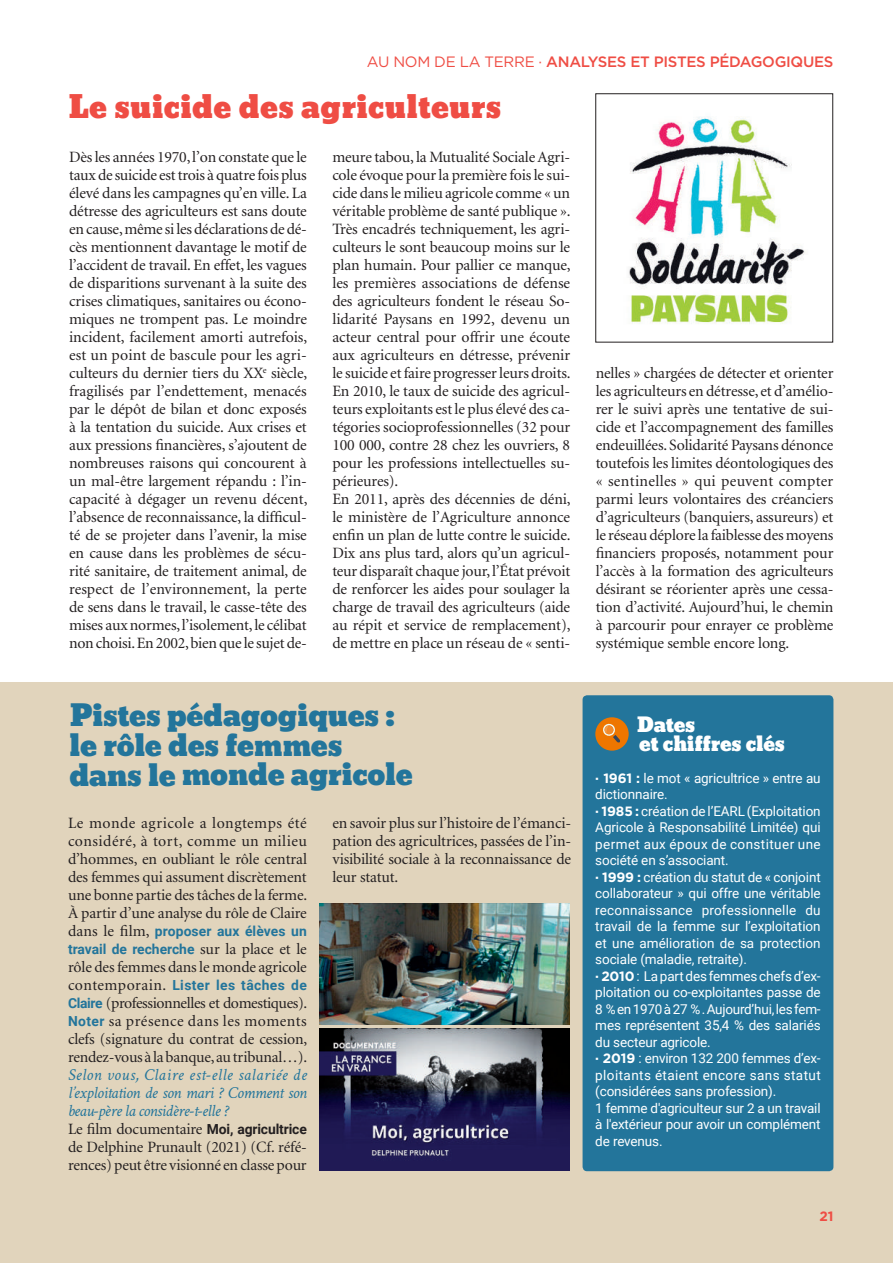
<style>
.page{position:relative;width:893px;height:1263px;background:#fff}
.page>*{position:absolute;margin:0;border:0;box-sizing:border-box;transform-origin:0 0}
.t1{font:30px "Bevan";letter-spacing:.01em;color:#ef4d44}
.t2{font:28.5px/29.2px "Bevan";letter-spacing:-.01em;color:#23759b}
.t3{font:19.5px/19.5px "Bevan";letter-spacing:-.01em;color:#fff}
.t4{font:italic 16.8px/18px "Crimson Text";letter-spacing:-.025em;color:#23759b;text-align:justify}
.t5{font:15.75px/18px "Minion";letter-spacing:-.01em;color:#231f20;text-align:justify}
.t6{font:500 15px "Gotham";letter-spacing:-.02em;color:#ef4d44}
.t7{font:700 13.8px/18px "Roboto";letter-spacing:.005em;color:#23759b}
.t8{font:700 13.8px "Roboto";letter-spacing:.03em;color:#23759b}
.t9{font:13.5px/16.5px "Roboto";letter-spacing:-.01em;color:#fff}
.t10{font:700 13.5px "Gotham";color:#ef4d44}
.s1{font-weight:400}
.s2{font-family:"Minion";font-weight:400;font-size:15.75px;color:#231f20}
.s3{font-family:"Roboto";font-weight:700;font-size:13.8px;color:#23759b}
.s4{font-family:"Roboto";font-weight:700;font-size:13.8px}
.s5{font-family:"Gotham";font-weight:700}
</style>
<div class="page">
<div style="left:0;top:682px;width:893px;height:581px;background:#e1d4bc"></div>
<div style="left:583px;top:695px;width:250px;height:476px;background:#23759b;border-radius:4px"></div>
<div style="left:595px;top:717px;width:34px;height:34px;background:#ee7600;border-radius:50%"></div>
<svg style="left:603px;top:723px;width:17px;height:20px"></svg>
<img style="left:320px;top:1028px;width:250px;height:142px">
<img style="left:320px;top:904px;width:250px;height:120px">
<img style="left:629px;top:117px;width:177px;height:207px">
<p class="t6" style="left:367px;top:53px;width:468px"><span class="s1">AU NOM DE LA TERRE ·</span> ANALYSES ET PISTES PÉDAGOGIQUES</p>
<h1 class="t1" style="left:68px;top:83px;width:435px">Le suicide des agriculteurs</h1>
<p class="t5" style="left:69px;top:149px;width:240px">Dès les années 1970, l’on constate que le taux de suicide est trois à quatre fois plus élevé dans les campagnes qu’en ville. La détresse des agriculteurs est sans doute en cause, même si les déclarations de dé&shy;cès mentionnent davantage le motif de l’accident de travail. En effet, les vagues de disparitions survenant à la suite des crises climatiques, sanitaires ou écono&shy;miques ne trompent pas. Le moindre incident, facilement amorti autrefois, est un point de bascule pour les agri&shy;culteurs du dernier tiers du XX<sup>e</sup> siècle, fragilisés par l’endettement, menacés par le dépôt de bilan et donc exposés à la tentation du suicide. Aux crises et aux pressions financières, s’ajoutent de nombreuses raisons qui concourent à un mal-être largement répandu : l’in&shy;capacité à dégager un revenu décent, l’absence de reconnaissance, la difficul&shy;té de se projeter dans l’avenir, la mise en cause dans les problèmes de sécu&shy;rité sanitaire, de traitement animal, de respect de l’environnement, la perte de sens dans le travail, le casse-tête des mises aux normes, l’isolement, le célibat non choisi. En 2002, bien que le sujet de-</p>
<p class="t5" style="left:332px;top:149px;width:240px;text-align:left">meure tabou, la Mutualité Sociale Agri&shy;cole évoque pour la première fois le sui&shy;cide dans le milieu agricole comme « un véritable problème de santé publique ».<br>Très encadrés techniquement, les agri&shy;culteurs le sont beaucoup moins sur le plan humain. Pour pallier ce manque, les premières associations de défense des agriculteurs fondent le réseau So&shy;lidarité Paysans en 1992, devenu un acteur central pour offrir une écoute aux agriculteurs en détresse, prévenir le suicide et faire progresser leurs droits.<br>En 2010, le taux de suicide des agricul&shy;teurs exploitants est le plus élevé des ca&shy;tégories socioprofessionnelles (32 pour 100 000, contre 28 chez les ouvriers, 8 pour les professions intellectuelles su&shy;périeures).<br>En 2011, après des décennies de déni, le ministère de l’Agriculture annonce enfin un plan de lutte contre le suicide.<br>Dix ans plus tard, alors qu’un agricul&shy;teur disparaît chaque jour, l’État prévoit de renforcer les aides pour soulager la charge de travail des agriculteurs (aide au répit et service de remplacement), de mettre en place un réseau de « senti-</p>
<p class="t5" style="left:596px;top:365px;width:239px">nelles » chargées de détecter et orienter les agriculteurs en détresse, et d’amélio&shy;rer le suivi après une tentative de sui&shy;cide et l’accompagnement des familles endeuillées. Solidarité Paysans dénonce toutefois les limites déontologiques des « sentinelles » qui peuvent compter parmi leurs volontaires des créanciers d’agriculteurs (banquiers, assureurs) et le réseau déplore la faiblesse des moyens financiers proposés, notamment pour l’accès à la formation des agriculteurs désirant se réorienter après une cessa&shy;tion d’activité. Aujourd’hui, le chemin à parcourir pour enrayer ce problème systémique semble encore long.</p>
<h2 class="t2" style="left:69px;top:701px;width:345px">Pistes pédagogiques : le rôle des femmes dans le monde agricole</h2>
<p class="t5" style="left:68px;top:815px;width:241px">Le monde agricole a longtemps été considéré, à tort, comme un milieu d’hommes, en oubliant le rôle central des femmes qui assument discrètement une bonne partie des tâches de la ferme.<br>À partir d’une analyse du rôle de Claire</p>
<p class="t7" style="left:68px;top:922px;width:240px"><span class="s2">dans le film,</span> proposer aux élèves un travail de recherche <span class="s2">sur la place et le</span></p>
<p class="t5" style="left:68px;top:959px;width:240px">rôle des femmes dans le monde agricole</p>
<p class="t8" style="left:68px;top:975px;width:240px"><span class="s2">contemporain.</span> Lister les tâches de</p>
<p class="t5" style="left:68px;top:995px;width:241px"><span class="s3">Claire</span> (professionnelles et domestiques).<br><span class="s3">Noter</span> sa présence dans les moments clefs (signature du contrat de cession, rendez-vous à la banque, au tribunal…).</p>
<p class="t4" style="left:68px;top:1066px;width:240px">Selon vous, Claire est-elle salariée de l’exploitation de son mari ? Comment son beau-père la considère-t-elle ?</p>
<p class="t5" style="left:68px;top:1121px;width:240px">Le film documentaire <span class="s4">Moi, agricultrice </span>de Delphine Prunault (2021) (Cf. réfé&shy;rences) peut être visionné en classe pour</p>
<p class="t5" style="left:332px;top:815px;width:240px">en savoir plus sur l’histoire de l’émanci&shy;pation des agricultrices, passées de l’in&shy;visibilité sociale à la reconnaissance de leur statut.</p>
<p class="t3" style="left:637px;top:715px;width:149px">Dates<br>et chiffres clés</p>
<p class="t9" style="left:595px;top:769px;width:227px"><span class="s5">· 1961 :</span> le mot « agricultrice » entre au dictionnaire.<br><span class="s5">· 1985 :</span> création de l’EARL (Exploitation Agricole à Responsabilité Limitée) qui permet aux époux de constituer une société en s’associant.<br><span class="s5">· 1999 :</span> création du statut de « conjoint collaborateur » qui offre une véritable reconnaissance professionnelle du travail de la femme sur l’exploitation et une amélioration de sa protection sociale (maladie, retraite).<br><span class="s5">· 2010</span> : La part des femmes chefs d’ex&shy;ploitation ou co-exploitantes passe de 8 % en 1970 à 27 % . Aujourd’hui, les fem&shy;mes représentent 35,4 % des salariés du secteur agricole.<br><span class="s5">· 2019</span> : environ 132 200 femmes d’ex&shy;ploitants étaient encore sans statut (considérées sans profession).<br>1 femme d'agriculteur sur 2 a un travail à l'extérieur pour avoir un complément de revenus.</p>
<p class="t10" style="left:819px;top:1208px;width:15px">21</p>
</div>
